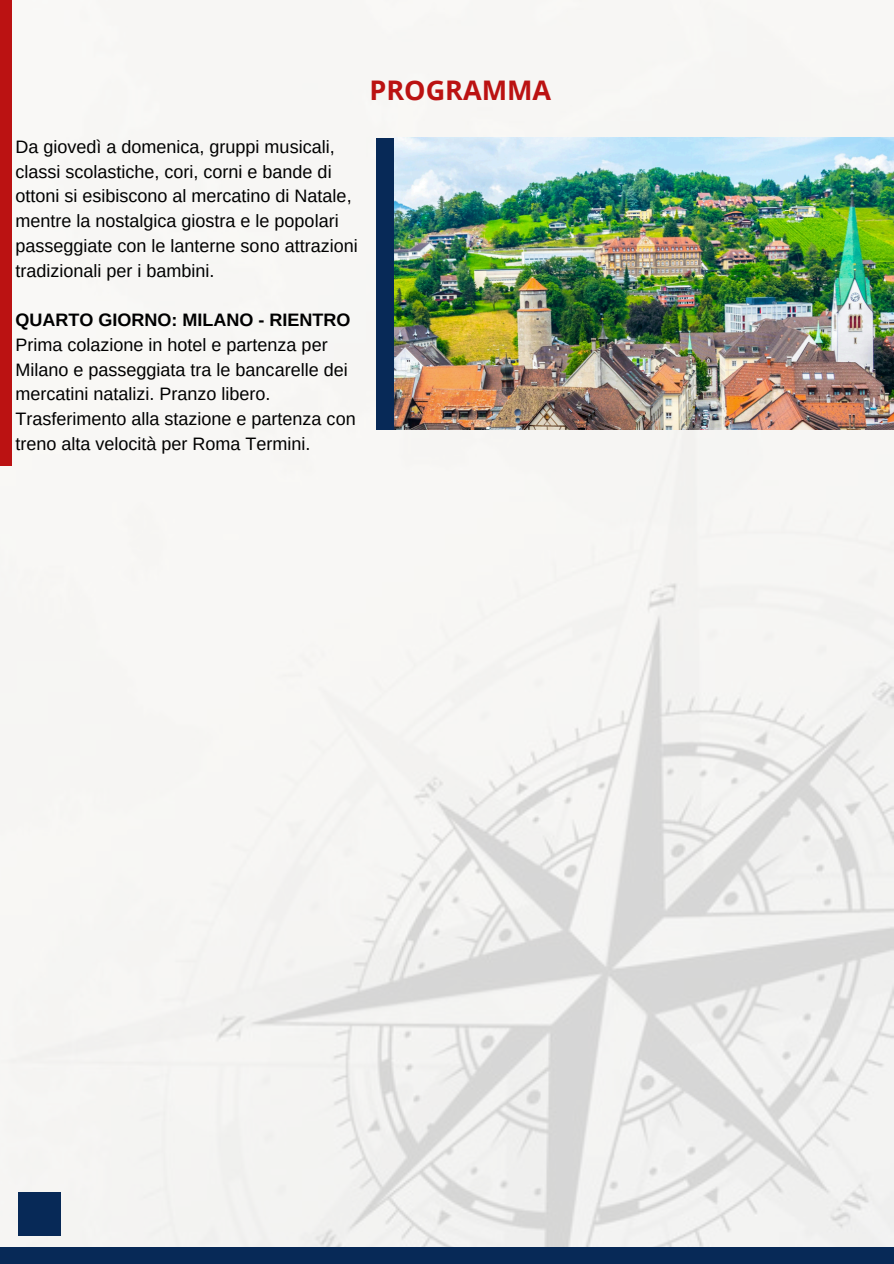
<style>
.page{position:relative;width:894px;height:1264px;background:#fff}
.page>*{position:absolute;margin:0;border:0;box-sizing:border-box;transform-origin:0 0}
.t1{font:700 27px "Open Sans";color:#bb1212}
.t2{font:18px/24.8px "Arimo";color:#000}
.t3{font:700 18px "Arimo";color:#000}
</style>
<div class="page">
<img style="left:0;top:0;width:892px;height:1247px">
<div style="left:0;top:0;width:11px;height:465px;background:#bb1212"></div>
<div style="left:19px;top:1191px;width:42px;height:44px;background:#072957"></div>
<div style="left:0;top:1247px;width:893px;height:16px;background:#072957"></div>
<div style="left:375px;top:138px;width:57px;height:291px;background:#072957"></div>
<img style="left:395px;top:138px;width:498px;height:291px">
<p class="t1" style="left:369px;top:71px;width:183px">PROGRAMMA</p>
<p class="t2" style="left:15px;top:134px;width:344px">Da giovedì a domenica, gruppi musicali, classi scolastiche, cori, corni e bande di ottoni si esibiscono al mercatino di Natale, mentre la nostalgica giostra e le popolari passeggiate con le lanterne sono attrazioni tradizionali per i bambini.</p>
<p class="t3" style="left:15px;top:310px;width:336px">QUARTO GIORNO: MILANO - RIENTRO</p>
<p class="t2" style="left:15px;top:332px;width:341px">Prima colazione in hotel e partenza per Milano e passeggiata tra le bancarelle dei mercatini natalizi. Pranzo libero.<br>Trasferimento alla stazione e partenza con treno alta velocità per Roma Termini.</p>
</div>
